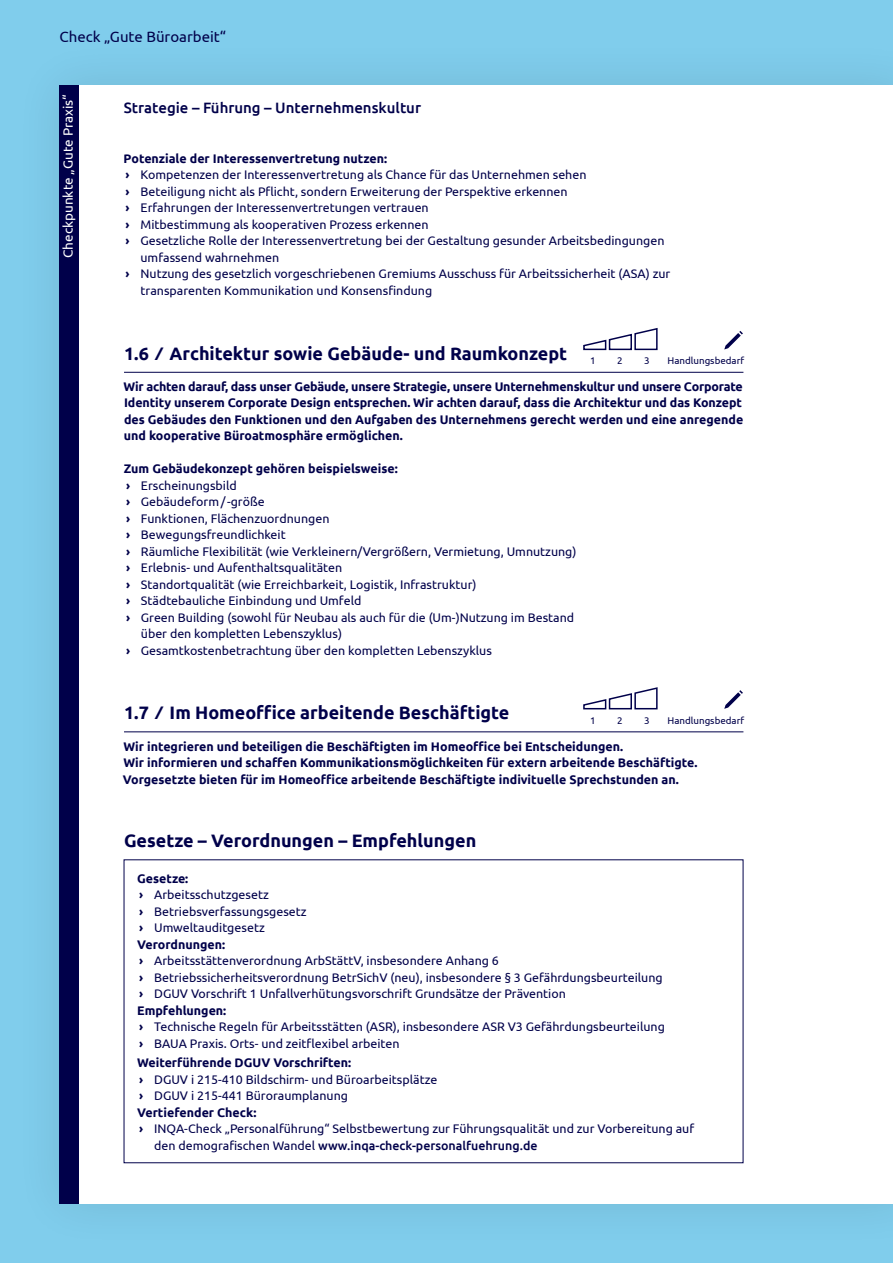
<style>
.page{position:relative;width:893px;height:1263px;background:#80cdec}
.page>*{position:absolute;margin:0;border:0;box-sizing:border-box;transform-origin:0 0}
.t1{font:700 18px "Ubuntu";color:#00004a}
.t2{font:500 15px "Ubuntu";color:#00004a}
.t3{font:15px "Ubuntu";color:#00004a}
.t4{font:13.5px "Ubuntu";color:#fff}
.t5{font:12.45px/16.5px "Ubuntu";color:#00004a}
.t6{font:700 12.45px/16.5px "Ubuntu";color:#00004a;text-align:justify}
.t7{font:9.75px "Ubuntu";color:#00004a}
.s1{font-weight:700}
.s2{font-weight:500}
</style>
<div class="page">
<div style="left:60px;top:85px;width:833px;height:1118px;background:#fff"></div>
<hr style="left:124px;top:372px;width:619px;height:1px;background:#00004a">
<div style="left:60px;top:85px;width:19px;height:1118px;background:#00004a"></div>
<hr style="left:124px;top:731px;width:619px;height:1px;background:#00004a">
<svg style="left:583px;top:328px;width:75px;height:23px"></svg>
<svg style="left:724px;top:331px;width:19px;height:18px"></svg>
<svg style="left:583px;top:687px;width:75px;height:23px"></svg>
<svg style="left:724px;top:690px;width:19px;height:19px"></svg>
<p class="t3" style="left:60px;top:28px;width:168px">Check „Gute Büroarbeit“</p>
<p class="t4" style="left:60px;top:258px;width:165px;rotate:-90deg">Checkpunkte „Gute Praxis“</p>
<p class="t2" style="left:124px;top:98px;width:299px">Strategie – Führung – Unternehmenskultur</p>
<p class="t6" style="left:124px;top:150px;width:265px">Potenziale der Interessenvertretung nutzen:</p>
<p class="t5" style="left:126px;top:166px;width:462px"><span class="s1">›</span> Kompetenzen der Interessenvertretung als Chance für das Unternehmen sehen</p>
<p class="t5" style="left:126px;top:183px;width:444px"><span class="s1">›</span> Beteiligung nicht als Pflicht, sondern Erweiterung der Perspektive erkennen</p>
<p class="t5" style="left:126px;top:199px;width:305px"><span class="s1">›</span> Erfahrungen der Interessenvertretungen vertrauen</p>
<p class="t5" style="left:126px;top:216px;width:305px"><span class="s1">›</span> Mitbestimmung als kooperativen Prozess erkennen</p>
<p class="t5" style="left:140px;top:232px;width:526px;text-indent:-15px"><span class="s1">›</span> Gesetzliche Rolle der Interessenvertretung bei der Gestaltung gesunder Arbeitsbedingungen umfassend wahrnehmen</p>
<p class="t5" style="left:141px;top:265px;width:531px;text-indent:-15px"><span class="s1">›</span> Nutzung des gesetzlich vorgeschriebenen Gremiums Ausschuss für Arbeitssicherheit (ASA) zur transparenten Kommunikation und Konsensfindung</p>
<h3 class="t1" style="left:124px;top:343px;width:445px">1.6 ∕ Architektur sowie Gebäude- und Raumkonzept</h3>
<p class="t7" style="left:590px;top:355px;width:7px">1</p>
<p class="t7" style="left:617px;top:355px;width:7px">2</p>
<p class="t7" style="left:644px;top:355px;width:7px">3</p>
<p class="t7" style="left:667px;top:355px;width:78px">Handlungsbedarf</p>
<p class="t6" style="left:123px;top:378px;width:621px">Wir achten darauf, dass unser Gebäude, unsere Strategie, unsere Unternehmenskultur und unsere Corporate Identity unserem Corporate Design entsprechen. Wir achten darauf, dass die Architektur und das Konzept des Gebäudes den Funktionen und den Aufgaben des Unternehmens gerecht werden und eine anregende und kooperative Büroatmosphäre ermöglichen.</p>
<p class="t6" style="left:124px;top:461px;width:276px">Zum Gebäudekonzept gehören beispielsweise:</p>
<p class="t5" style="left:126px;top:477px;width:112px"><span class="s1">›</span> Erscheinungsbild</p>
<p class="t5" style="left:126px;top:493px;width:140px"><span class="s1">›</span> Gebäudeform/ -größe</p>
<p class="t5" style="left:126px;top:510px;width:205px"><span class="s1">›</span> Funktionen, Flächenzuordnungen</p>
<p class="t5" style="left:126px;top:526px;width:161px"><span class="s1">›</span> Bewegungsfreundlichkeit</p>
<p class="t5" style="left:126px;top:543px;width:452px"><span class="s1">›</span> Räumliche Flexibilität (wie Verkleinern/Vergrößern, Vermietung, Umnutzung)</p>
<p class="t5" style="left:126px;top:559px;width:218px"><span class="s1">›</span> Erlebnis- und Aufenthaltsqualitäten</p>
<p class="t5" style="left:126px;top:576px;width:352px"><span class="s1">›</span> Standortqualität (wie Erreichbarkeit, Logistik, Infrastruktur)</p>
<p class="t5" style="left:126px;top:592px;width:237px"><span class="s1">›</span> Städtebauliche Einbindung und Umfeld</p>
<p class="t5" style="left:141px;top:609px;width:435px;text-indent:-15px"><span class="s1">›</span> Green Building (sowohl für Neubau als auch für die (Um-)Nutzung im Bestand über den kompletten Lebenszyklus)</p>
<p class="t5" style="left:126px;top:642px;width:367px"><span class="s1">›</span> Gesamtkostenbetrachtung über den kompletten Lebenszyklus</p>
<h3 class="t1" style="left:124px;top:702px;width:387px">1.7 ∕ Im Homeoffice arbeitende Beschäftigte</h3>
<p class="t7" style="left:590px;top:714px;width:7px">1</p>
<p class="t7" style="left:617px;top:714px;width:7px">2</p>
<p class="t7" style="left:644px;top:714px;width:7px">3</p>
<p class="t7" style="left:667px;top:714px;width:78px">Handlungsbedarf</p>
<p class="t6" style="left:123px;top:738px;width:501px">Wir integrieren und beteiligen die Beschäftigten im Homeoffice bei Entscheidungen.</p>
<p class="t6" style="left:123px;top:754px;width:575px">Wir informieren und schaffen Kommunikationsmöglichkeiten für extern arbeitende Beschäftigte.</p>
<p class="t6" style="left:123px;top:771px;width:557px">Vorgesetzte bieten für im Homeoffice arbeitende Beschäftigte indivituelle Sprechstunden an.</p>
<h3 class="t1" style="left:124px;top:830px;width:354px">Gesetze – Verordnungen – Empfehlungen</h3>
<p class="t6" style="left:137px;top:870px;width:53px">Gesetze:</p>
<p class="t5" style="left:139px;top:886px;width:131px"><span class="s1">›</span> Arbeitsschutzgesetz</p>
<p class="t5" style="left:139px;top:902px;width:169px"><span class="s1">›</span> Betriebsverfassungsgesetz</p>
<p class="t5" style="left:139px;top:919px;width:127px"><span class="s1">›</span> Umweltauditgesetz</p>
<p class="t6" style="left:137px;top:936px;width:89px">Verordnungen:</p>
<p class="t5" style="left:139px;top:952px;width:361px"><span class="s1">›</span> Arbeitsstättenverordnung ArbStättV, insbesondere Anhang 6</p>
<p class="t5" style="left:139px;top:968px;width:525px"><span class="s1">›</span> Betriebssicherheitsverordnung BetrSichV (neu), insbesondere § 3 Gefährdungsbeurteilung</p>
<p class="t5" style="left:139px;top:985px;width:428px"><span class="s1">›</span> DGUV Vorschrift 1 Unfallverhütungsvorschrift Grundsätze der Prävention</p>
<p class="t6" style="left:137px;top:1002px;width:91px">Empfehlungen:</p>
<p class="t5" style="left:139px;top:1018px;width:527px"><span class="s1">›</span> Technische Regeln für Arbeitsstätten (ASR), insbesondere ASR V3 Gefährdungsbeurteilung</p>
<p class="t5" style="left:139px;top:1034px;width:262px"><span class="s1">›</span> BAUA Praxis. Orts- und zeitflexibel arbeiten</p>
<p class="t6" style="left:137px;top:1054px;width:215px">Weiterführende DGUV Vorschriften:</p>
<p class="t5" style="left:139px;top:1070px;width:300px"><span class="s1">›</span> DGUV i 215-410 Bildschirm- und Büroarbeitsplätze</p>
<p class="t5" style="left:139px;top:1087px;width:210px"><span class="s1">›</span> DGUV i 215-441 Büroraumplanung</p>
<p class="t6" style="left:137px;top:1104px;width:121px">Vertiefender Check:</p>
<p class="t5" style="left:154px;top:1120px;width:541px;text-indent:-15px"><span class="s1">›</span> INQA-Check „Personalführung“ Selbstbewertung zur Führungsqualität und zur Vorbereitung auf den demografischen Wandel <span class="s2">www.inqa-check-personalfuehrung.de</span></p>
</div>
